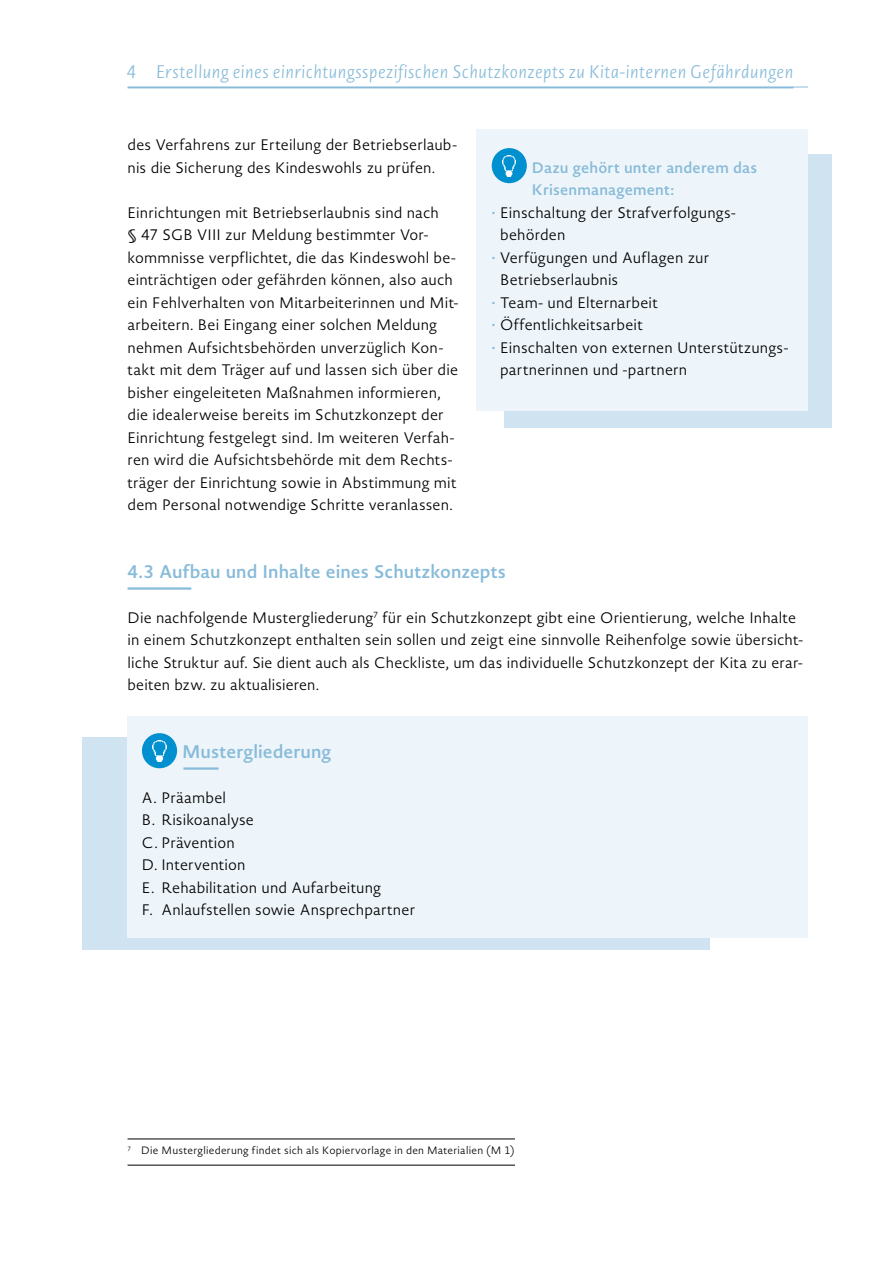
<style>
.page{position:relative;width:893px;height:1263px;background:#fff}
.page>*{position:absolute;margin:0;border:0;box-sizing:border-box;transform-origin:0 0}
.t1{font:italic 300 18px "Novel Sans Pro";letter-spacing:.025em;color:#87bbd9}
.t2{font:600 18px "Novel Sans Pro";letter-spacing:.005em;color:#87bbd9}
.t3{font:300 15px/22.5px "Novel Sans Pro";letter-spacing:.01em;color:#000}
.t4{font:600 15px/22.5px "Novel Sans Pro";letter-spacing:.015em;color:#87bbd9}
.t5{font:300 10.5px "Novel Sans Pro";letter-spacing:.025em;color:#000}
.s1{color:#87bbd9}
</style>
<div class="page">
<hr style="left:128px;top:87px;width:680px;height:1px;background:#87bbd9">
<hr style="left:128px;top:587px;width:63px;height:3px;background:#87bbd9">
<hr style="left:128px;top:1138px;width:680px;height:1px;background:#000">
<hr style="left:128px;top:1165px;width:680px;height:1px;background:#000">
<div style="left:504px;top:154px;width:327px;height:274px;background:#d0e3f1"></div>
<div style="left:82px;top:737px;width:628px;height:212px;background:#d0e3f1"></div>
<div style="left:477px;top:129px;width:331px;height:281px;background:#eef5fa"></div>
<div style="left:492px;top:148px;width:35px;height:35px;background:#008fcf;border-radius:50%"></div>
<img style="left:503px;top:155px;width:13px;height:21px">
<div style="left:127px;top:716px;width:680px;height:221px;background:#eef5fa"></div>
<hr style="left:183px;top:767px;width:35px;height:3px;background:#87bbd9">
<div style="left:142px;top:733px;width:35px;height:35px;background:#008fcf;border-radius:50%"></div>
<img style="left:153px;top:740px;width:13px;height:21px">
<div style="left:515px;top:1100px;width:351px;height:114px;background:#fff"></div>
<p class="t1" style="left:127px;top:59px;width:668px">4 Erstellung eines einrichtungsspezifischen Schutzkonzepts zu Kita-internen Gefährdungen</p>
<p class="t3" style="left:128px;top:134px;width:331px">des Verfahrens zur Erteilung der Betriebserlaub&shy;nis die Sicherung des Kindeswohls zu prüfen.</p>
<p class="t3" style="left:128px;top:201px;width:332px">Einrichtungen mit Betriebserlaubnis sind nach<br>§ 47 SGB VIII zur Meldung bestimmter Vor&shy;kommnisse verpflichtet, die das Kindeswohl be&shy;einträchtigen oder gefährden können, also auch ein Fehlverhalten von Mitarbeiterinnen und Mit&shy;arbeitern. Bei Eingang einer solchen Meldung nehmen Aufsichtsbehörden unverzüglich Kon&shy;takt mit dem Träger auf und lassen sich über die bisher eingeleiteten Maßnahmen informieren, die idealerweise bereits im Schutzkonzept der Einrichtung festgelegt sind. Im weiteren Verfah&shy;ren wird die Aufsichtsbehörde mit dem Rechts&shy;träger der Einrichtung sowie in Abstimmung mit dem Personal notwendige Schritte veranlassen.</p>
<p class="t4" style="left:532px;top:156px;width:227px">Dazu gehört unter anderem das<br>Krisenmanagement:</p>
<p class="t3" style="left:500px;top:201px;width:236px;text-indent:-9px"><span class="s1">•</span> Einschaltung der Strafverfolgungs&shy;behörden</p>
<p class="t3" style="left:500px;top:246px;width:211px;text-indent:-9px"><span class="s1">•</span> Verfügungen und Auflagen zur<br>Betriebserlaubnis</p>
<p class="t3" style="left:492px;top:291px;width:168px"><span class="s1">•</span> Team- und Elternarbeit</p>
<p class="t3" style="left:492px;top:314px;width:153px"><span class="s1">•</span> Öffentlichkeitsarbeit</p>
<p class="t3" style="left:500px;top:336px;width:289px;text-indent:-9px"><span class="s1">•</span> Einschalten von externen Unterstützungs&shy;partnerinnen und -partnern</p>
<p class="t2" style="left:128px;top:558px;width:380px">4.3 Aufbau und Inhalte eines Schutzkonzepts</p>
<p class="t3" style="left:128px;top:606px;width:677px">Die nachfolgende Mustergliederung<sup>7</sup> für ein Schutzkonzept gibt eine Orientierung, welche Inhalte in einem Schutzkonzept enthalten sein sollen und zeigt eine sinnvolle Reihenfolge sowie übersicht&shy;liche Struktur auf. Sie dient auch als Checkliste, um das individuelle Schutzkonzept der Kita zu erar&shy;beiten bzw. zu aktualisieren.</p>
<p class="t2" style="left:182px;top:738px;width:151px">Mustergliederung</p>
<p class="t3" style="left:142px;top:786px;width:275px">A. Präambel<br>B. Risikoanalyse<br>C. Prävention<br>D. Intervention<br>E. Rehabilitation und Aufarbeitung<br>F. Anlaufstellen sowie Ansprechpartner</p>
<p class="t5" style="left:128px;top:1143px;width:391px"><sup>7</sup> Die Mustergliederung findet sich als Kopiervorlage in den Materialien (M 1).</p>
</div>
